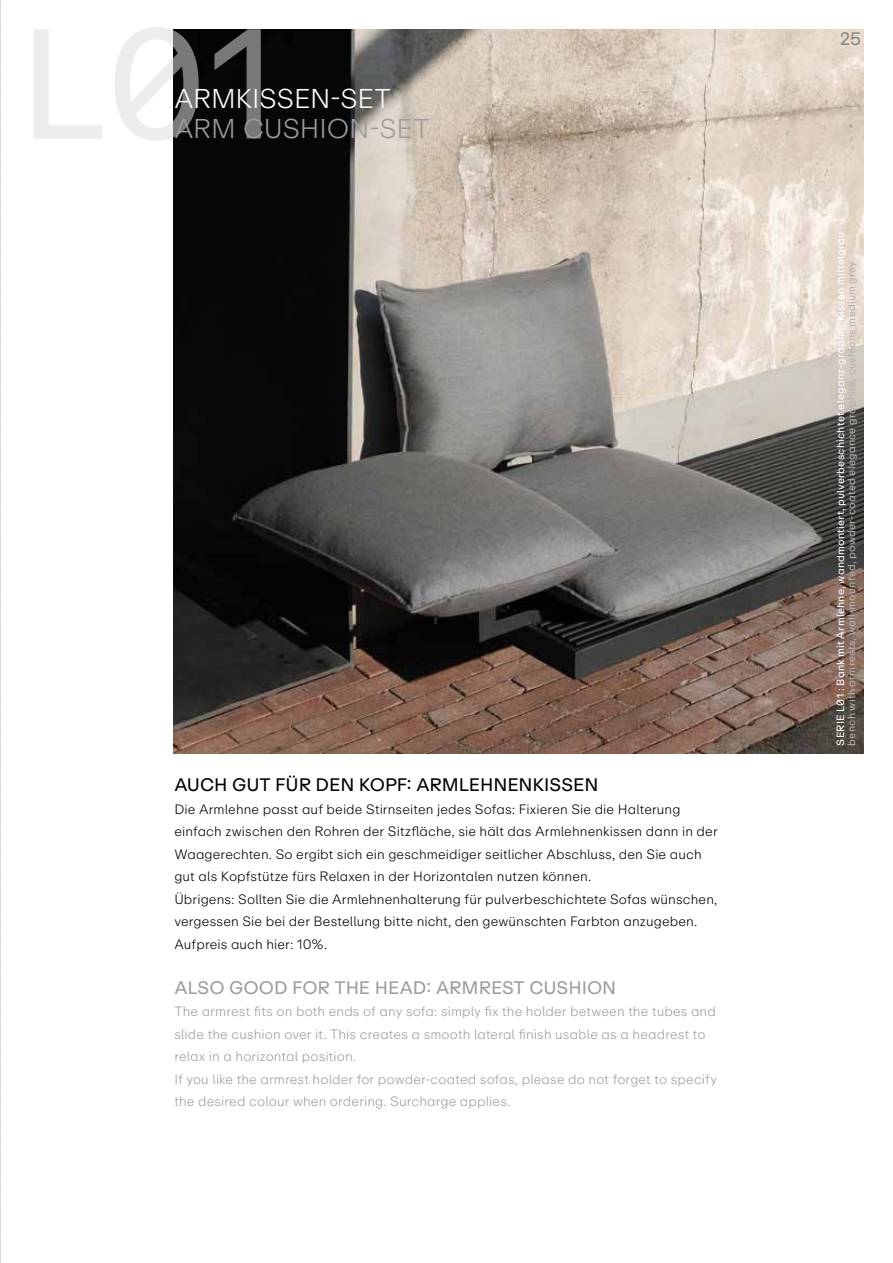
<style>
.page{position:relative;width:893px;height:1263px;background:#fff}
.page>*{position:absolute;margin:0;border:0;box-sizing:border-box;transform-origin:0 0}
.t1{font:300 27px "ABC Repro Unlicensed Trial";letter-spacing:-.005em;color:#9d9d9c}
.t2{font:300 27px "ABC Repro Unlicensed Trial";letter-spacing:-.005em;color:#fff}
.t3{font:18px "ABC Repro";letter-spacing:-.005em;color:#000}
.t4{font:18px "ABC Repro";letter-spacing:-.005em;color:#9d9d9c}
.t5{font:300 13.5px/22.5px "ABC Repro Unlicensed Trial";letter-spacing:.01em;color:#000}
.t6{font:300 13.5px/22.5px "ABC Repro Unlicensed Trial";letter-spacing:.01em;color:#9d9d9c}
.t7{font:10.5px "ABC Repro";letter-spacing:.02em;color:#fff}
.t8{font:10.5px "ABC Repro";letter-spacing:.02em;color:#b3b2b2}
</style>
<div class="page">
<svg style="left:0;top:0;width:1px;height:1263px"></svg>
<img style="left:174px;top:29px;width:690px;height:724px">
<svg style="left:34px;top:27px;width:227px;height:114px"></svg>
<h1 class="t2" style="left:174px;top:83px;width:218px">ARMKISSEN-SET</h1>
<h1 class="t1" style="left:174px;top:113px;width:257px">ARM CUSHION-SET</h1>
<h2 class="t3" style="left:174px;top:773px;width:426px">AUCH GUT FÜR DEN KOPF: ARMLEHNENKISSEN</h2>
<p class="t5" style="left:174px;top:798px;width:545px">Die Armlehne passt auf beide Stirnseiten jedes Sofas: Fixieren Sie die Halterung einfach zwischen den Rohren der Sitzfläche, sie hält das Armlehnenkissen dann in der Waagerechten. So ergibt sich ein geschmeidiger seitlicher Abschluss, den Sie auch gut als Kopfstütze fürs Relaxen in der Horizontalen nutzen können.<br>Übrigens: Sollten Sie die Armlehnenhalterung für pulverbeschichtete Sofas wünschen, vergessen Sie bei der Bestellung bitte nicht, den gewünschten Farbton anzugeben.<br>Aufpreis auch hier: 10%.</p>
<h2 class="t4" style="left:174px;top:976px;width:443px">ALSO GOOD FOR THE HEAD: ARMREST CUSHION</h2>
<p class="t6" style="left:174px;top:1000px;width:544px">The armrest fits on both ends of any sofa: simply fix the holder between the tubes and slide the cushion over it. This creates a smooth lateral finish usable as a headrest to relax in a horizontal position.<br>If you like the armrest holder for powder-coated sofas, please do not forget to specify the desired colour when ordering. Surcharge applies.</p>
<p class="t7" style="left:834px;top:745px;width:515px;rotate:-90deg">SERIE L01 : Bank mit Armlehne, wandmontiert, pulverbeschichtet eleganz-graphit, Kissen mittelgrau</p>
<p class="t8" style="left:845px;top:745px;width:486px;rotate:-90deg">bench with armrests, wall-mounted, powder-coated elegance graphite, cushions medium grey</p>
</div>
